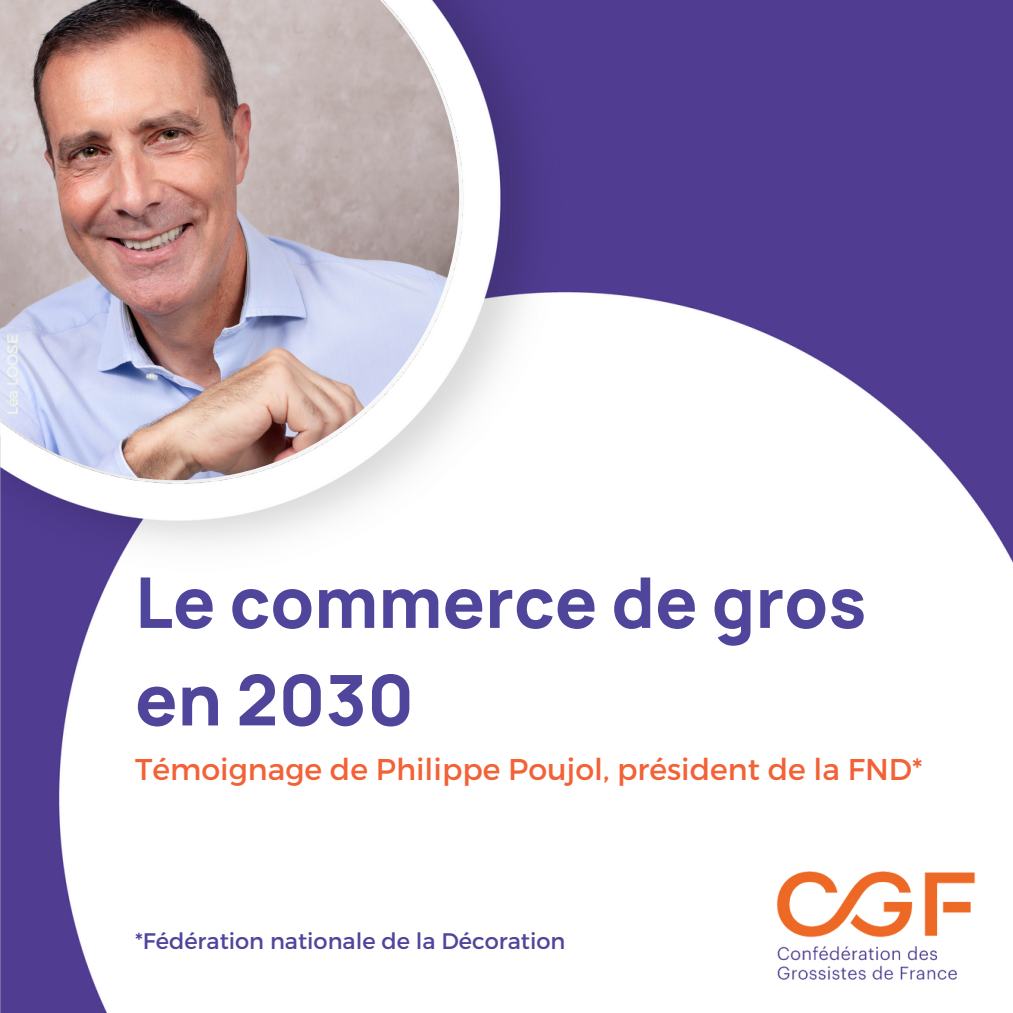
<style>
.page{position:relative;width:1013px;height:1013px;background:#fff}
.page>*{position:absolute;margin:0;border:0;box-sizing:border-box;transform-origin:0 0}
.t1{font:800 70px "Manrope";color:#4f469c}
.t2{font:30px "Montserrat";color:#f36236}
.t3{font:22.5px "Montserrat";color:#4f469c}
.t4{font:15px "Montserrat";color:#f1f5e7}
</style>
<div class="page">
<img style="left:0;top:0;width:1012px;height:1012px">
<img style="left:0;top:0;width:459px;height:480px">
<img style="left:773px;top:865px;width:206px;height:122px">
<p class="t4" style="left:3px;top:415px;width:82px;rotate:-90deg">Léa LOOSE</p>
<p class="t1" style="left:135px;top:553px;width:733px">Le commerce de gros</p>
<p class="t1" style="left:135px;top:650px;width:281px">en 2030</p>
<p class="t2" style="left:135px;top:749px;width:789px">Témoignage de Philippe Poujol, président de la FND*</p>
<p class="t3" style="left:135px;top:926px;width:432px">*Fédération nationale de la Décoration</p>
</div>
